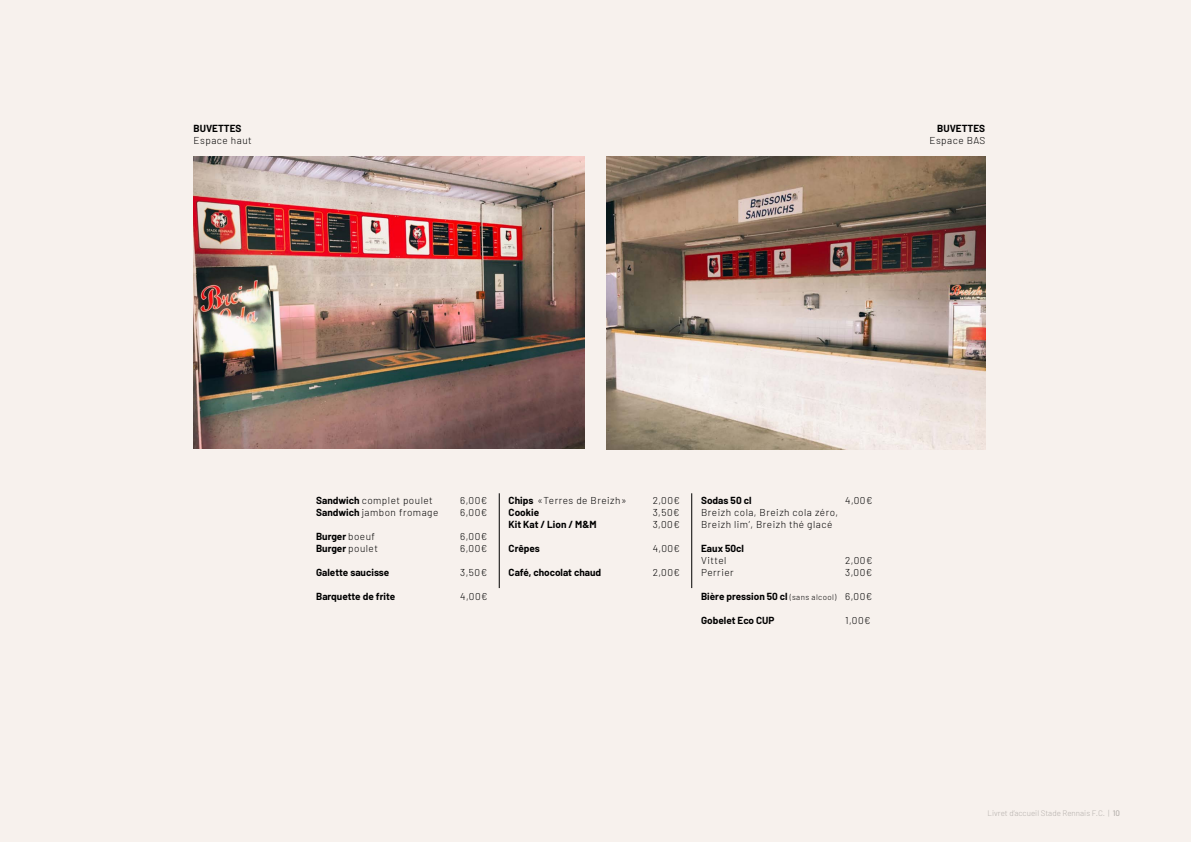
<style>
.page{position:relative;width:1191px;height:842px;background:#f7f1ed}
.page>*{position:absolute;margin:0;border:0;box-sizing:border-box;transform-origin:0 0}
.t1{font:300 10px/12px "Barlow";letter-spacing:.05em;color:#000}
.t2{font:700 10px "Barlow";color:#000}
.t3{font:300 8px "Barlow";color:#b5b0ac}
.s1{font-weight:700}
.s2{font-weight:300}
.s3{font-weight:300;font-size:8px}
.s4{font-weight:500}
</style>
<div class="page">
<img style="left:193px;top:156px;width:391px;height:292px">
<img style="left:607px;top:156px;width:378px;height:293px">
<hr style="left:499px;top:493px;width:1px;height:95px;background:#000">
<hr style="left:691px;top:493px;width:1px;height:95px;background:#000">
<p class="t2" style="left:193px;top:121px;width:49px">BUVETTES</p>
<p class="t1" style="left:193px;top:134px;width:60px">Espace haut</p>
<p class="t2" style="left:937px;top:121px;width:49px">BUVETTES</p>
<p class="t1" style="left:929px;top:134px;width:57px">Espace BAS</p>
<p class="t1" style="left:316px;top:494px;width:118px"><span class="s1">Sandwich</span> complet poulet</p>
<p class="t1" style="left:460px;top:494px;width:28px">6,00€</p>
<p class="t1" style="left:316px;top:506px;width:124px"><span class="s1">Sandwich</span> jambon fromage</p>
<p class="t1" style="left:460px;top:506px;width:28px">6,00€</p>
<p class="t2" style="left:316px;top:529px;width:60px">Burger <span class="s2">boeuf</span></p>
<p class="t1" style="left:460px;top:530px;width:28px">6,00€</p>
<p class="t2" style="left:316px;top:541px;width:63px">Burger <span class="s2">poulet</span></p>
<p class="t1" style="left:460px;top:542px;width:28px">6,00€</p>
<p class="t2" style="left:316px;top:565px;width:75px">Galette saucisse</p>
<p class="t1" style="left:460px;top:566px;width:28px">3,50€</p>
<p class="t2" style="left:316px;top:589px;width:81px">Barquette de frite</p>
<p class="t1" style="left:460px;top:590px;width:29px">4,00€</p>
<p class="t1" style="left:508px;top:494px;width:119px"><span class="s1">Chips</span> «Terres de Breizh»</p>
<p class="t1" style="left:652px;top:494px;width:29px">2,00€</p>
<p class="t2" style="left:508px;top:505px;width:32px">Cookie</p>
<p class="t1" style="left:652px;top:506px;width:28px">3,50€</p>
<p class="t2" style="left:508px;top:517px;width:89px">Kit Kat / Lion / M&amp;M</p>
<p class="t1" style="left:652px;top:518px;width:28px">3,00€</p>
<p class="t2" style="left:508px;top:541px;width:33px">Crêpes</p>
<p class="t1" style="left:652px;top:542px;width:29px">4,00€</p>
<p class="t2" style="left:508px;top:565px;width:94px">Café, chocolat chaud</p>
<p class="t1" style="left:652px;top:566px;width:29px">2,00€</p>
<p class="t2" style="left:701px;top:493px;width:52px">Sodas 50 cl</p>
<p class="t1" style="left:845px;top:494px;width:29px">4,00€</p>
<p class="t1" style="left:701px;top:506px;width:139px">Breizh cola, Breizh cola zéro,<br>Breizh lim’, Breizh thé glacé</p>
<p class="t2" style="left:701px;top:541px;width:44px">Eaux 50cl</p>
<p class="t1" style="left:701px;top:554px;width:27px">Vittel</p>
<p class="t1" style="left:845px;top:554px;width:29px">2,00€</p>
<p class="t1" style="left:701px;top:566px;width:34px">Perrier</p>
<p class="t1" style="left:845px;top:566px;width:28px">3,00€</p>
<p class="t2" style="left:701px;top:589px;width:172px">Bière pression 50 cl <span class="s3">(sans alcool)</span> <span class="s2">6,00€</span></p>
<p class="t2" style="left:701px;top:613px;width:75px">Gobelet Eco CUP</p>
<p class="t1" style="left:845px;top:614px;width:27px">1,00€</p>
<p class="t3" style="left:987px;top:807px;width:134px">Livret d’accueil Stade Rennais F.C. | <span class="s4">10</span></p>
</div>
